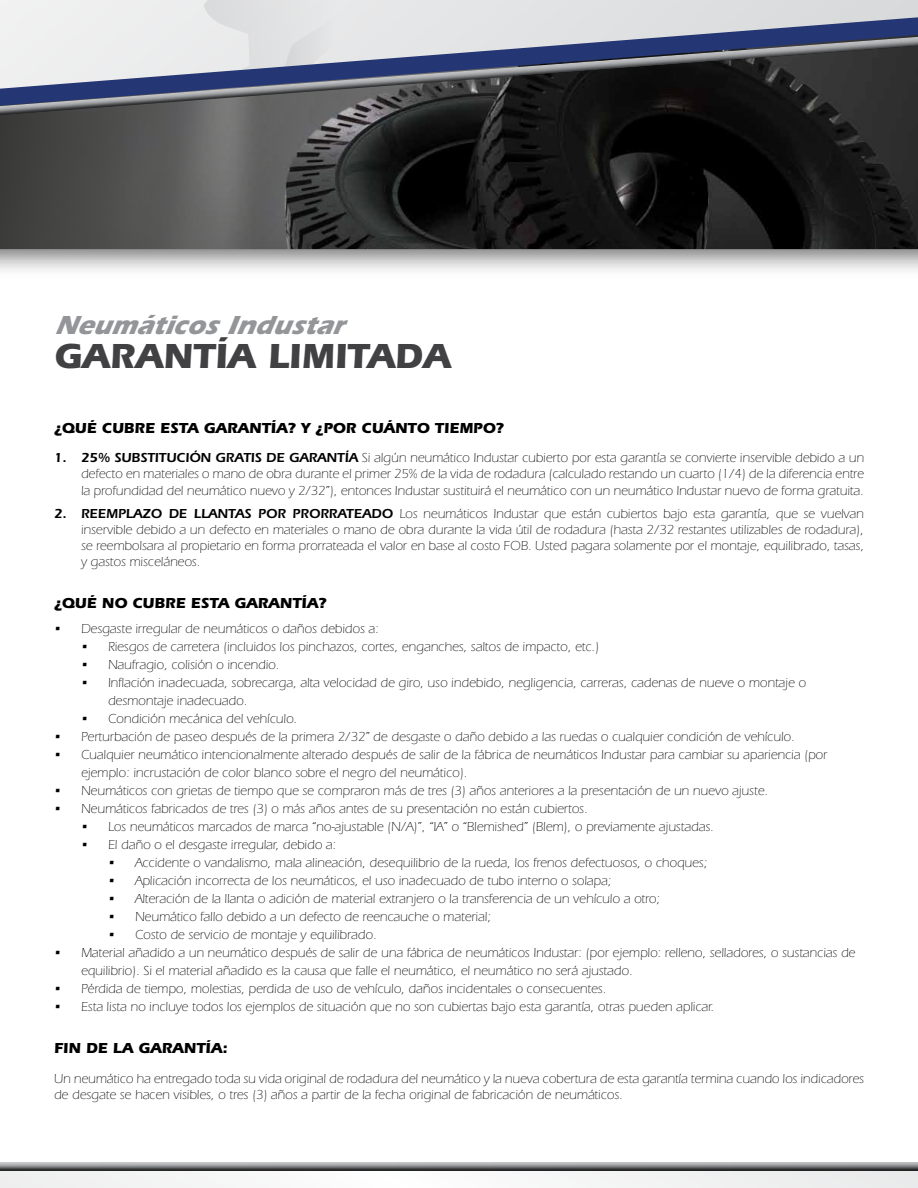
<style>
.page{position:relative;width:918px;height:1188px;background:#fff}
.page>*{position:absolute;margin:0;border:0;box-sizing:border-box;transform-origin:0 0}
.t1{font:700 36px "ITC Eras Std";color:#414042}
.t2{font:italic 700 27px "ITC Eras Std";color:#939598}
.t3{font:700 15px "ITC Eras Std";color:#000}
.t4{font:300 13.5px/16.2px "ITC Eras Std";color:#000}
.t5{font:600 13.5px "ITC Eras Std";color:#000}
.s1{font-weight:600}
</style>
<div class="page">
<svg style="left:0;top:89px;width:918px;height:182px;background:#414141"></svg>
<svg style="left:412px;top:0;width:506px;height:89px;background:#7d818e"></svg>
<svg style="left:0;top:0;width:412px;height:89px;background:#c9ccd5"></svg>
<div style="left:0;top:1166px;width:918px;height:22px;background:#f4f4f4"></div>
<div style="left:0;top:1162px;width:918px;height:10px;background:#000;opacity:.75"></div>
<h2 class="t2" style="left:54px;top:309px;width:302px">NeumáticosIndustar</h2>
<h1 class="t1" style="left:54px;top:335px;width:398px">GARANTÍA LIMITADA</h1>
<p class="t3" style="left:54px;top:419px;width:451px">¿QUÉ CUBRE ESTA GARANTÍA? Y ¿POR CUÁNTO TIEMPO?</p>
<p class="t5" style="left:54px;top:450px;width:94px">1. 25% SUBSTIT</p>
<p class="t5" style="left:166px;top:450px;width:68px">UCIÓN GRATIS</p>
<p class="t5" style="left:266px;top:450px;width:44px">DE GARA</p>
<p class="t4" style="left:81px;top:450px;width:785px;text-align:justify;text-indent:246px"><span class="s1">NTÍA</span> Si algún neumático Industar cubierto por esta garantía se convierte inservible debido a un defecto en materiales o mano de obra durante el primer 25% de la vida de rodadura (calculado restando un cuarto (1/4) de la diferencia entre la profundidad del neumático nuevo y 2/32”), entonces Industar sustituirá el neumático con un neumático Industar nuevo de forma gratuita.</p>
<p class="t5" style="left:54px;top:505px;width:183px">2. REEMPLAZO DE LLANTAS</p>
<p class="t5" style="left:258px;top:505px;width:19px">POR</p>
<p class="t5" style="left:293px;top:505px;width:19px">PRORRATEADO</p>
<p class="t4" style="left:81px;top:505px;width:785px;text-align:justify;text-indent:319px">Los neumáticos Industar que están cubiertos bajo esta garantía, que se vuelvan inservible debido a un defecto en materiales o mano de obra durante la vida útil de rodadura (hasta 2/32 restantes utilizables de rodadura), se reembolsara al propietario en forma prorrateada el valor en base al costo FOB. Usted pagara solamente por el montaje, equilibrado, tasas, y gastos misceláneos.</p>
<p class="t3" style="left:54px;top:595px;width:274px">¿QUÉ NO CUBRE ESTA GARANTÍA?</p>
<p class="t4" style="left:54px;top:621px;width:326px">• Desgaste irregular de neumáticos o daños debidos a:</p>
<p class="t4" style="left:81px;top:639px;width:520px">• Riesgos de carretera (incluidos los pinchazos, cortes, enganches, saltos de impacto, etc.)</p>
<p class="t4" style="left:81px;top:657px;width:200px">• Naufragio, colisión o incendio.</p>
<p class="t4" style="left:108px;top:674px;width:700px;line-height:18px;text-indent:-27px">• Inflación inadecuada, sobrecarga, alta velocidad de giro, uso indebido, negligencia, carreras, cadenas de nueve o montaje o desmontaje inadecuado.</p>
<p class="t4" style="left:81px;top:711px;width:218px">• Condición mecánica del vehículo.</p>
<p class="t4" style="left:54px;top:729px;width:742px">• Perturbación de paseo después de la primera 2/32” de desgaste o daño debido a las ruedas o cualquier condición de vehículo.</p>
<p class="t4" style="left:81px;top:746px;width:748px;line-height:18px;text-indent:-27px">• Cualquier neumático intencionalmente alterado después de salir de la fábrica de neumáticos Industar para cambiar su apariencia (por ejemplo: incrustación de color blanco sobre el negro del neumático).</p>
<p class="t4" style="left:54px;top:783px;width:716px">• Neumáticos con grietas de tiempo que se compraron más de tres (3) años anteriores a la presentación de un nuevo ajuste.</p>
<p class="t4" style="left:54px;top:801px;width:535px">• Neumáticos fabricados de tres (3) o más años antes de su presentación no están cubiertos.</p>
<p class="t4" style="left:81px;top:819px;width:634px">• Los neumáticos marcados de marca “no-ajustable (N/A)”, “IA” o “Blemished” (Blem), o previamente ajustadas.</p>
<p class="t4" style="left:81px;top:837px;width:257px">• El daño o el desgaste irregular, debido a:</p>
<p class="t4" style="left:108px;top:855px;width:601px">• Accidente o vandalismo, mala alineación, desequilibrio de la rueda, los frenos defectuosos, o choques;</p>
<p class="t4" style="left:108px;top:873px;width:505px">• Aplicación incorrecta de los neumáticos, el uso inadecuado de tubo interno o solapa;</p>
<p class="t4" style="left:108px;top:891px;width:554px">• Alteración de la llanta o adición de material extranjero o la transferencia de un vehículo a otro;</p>
<p class="t4" style="left:108px;top:909px;width:385px">• Neumático fallo debido a un defecto de reencauche o material;</p>
<p class="t4" style="left:108px;top:927px;width:270px">• Costo de servicio de montaje y equilibrado.</p>
<p class="t4" style="left:81px;top:944px;width:776px;line-height:18px;text-indent:-27px">• Material añadido a un neumático después de salir de una fábrica de neumáticos Industar: (por ejemplo: relleno, selladores, o sustancias de equilibrio). Si el material añadido es la causa que falle el neumático, el neumático no será ajustado.</p>
<p class="t4" style="left:54px;top:981px;width:554px">• Pérdida de tiempo, molestias, perdida de uso de vehículo, daños incidentales o consecuentes.</p>
<p class="t4" style="left:54px;top:999px;width:662px">• Esta lista no incluye todos los ejemplos de situación que no son cubiertas bajo esta garantía, otras pueden aplicar.</p>
<p class="t3" style="left:54px;top:1040px;width:175px">FIN DE LA GARANTÍA:</p>
<p class="t4" style="left:54px;top:1071px;width:811px">Un neumático ha entregado toda su vida original de rodadura del neumático y la nueva cobertura de esta garantía termina cuando los indicadores de desgate se hacen visibles, o tres (3) años a partir de la fecha original de fabricación de neumáticos.</p>
</div>
